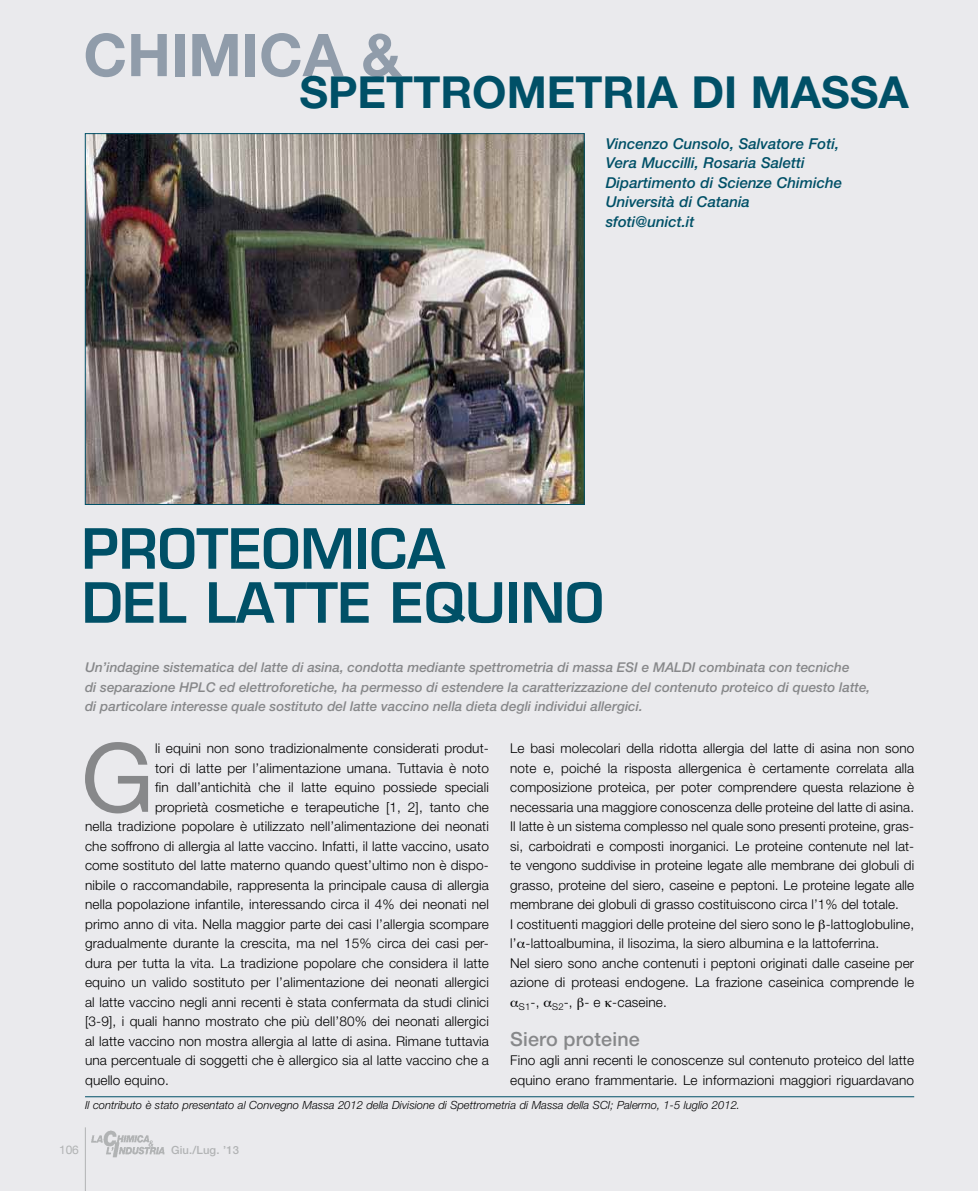
<style>
.page{position:relative;width:978px;height:1191px;background:#eaeaed}
.page>*{position:absolute;margin:0;border:0;box-sizing:border-box;transform-origin:0 0}
.t1{font:95.4px "Helvetica Neue LT Std";color:#87888a}
.t2{font:700 58.95px "Helvetica Neue LT Std";color:#909caa}
.t3{font:600 54px/54px "Eurostile LT Std";color:#005067}
.t4{font:700 44.25px "Helvetica Neue LT Std";color:#005067}
.t5{font:500 19.5px "Helvetica Neue LT Std";letter-spacing:.01em;color:#87888a}
.t6{font:italic 500 15px/19.5px "Helvetica Neue LT Std";color:#005067}
.t7{font:300 13.5px/19.5px "Helvetica Neue LT Std";letter-spacing:.01em;color:#000}
.t8{font:italic 500 13.5px/19.5px "Helvetica Neue LT Std";color:#87888a}
.t9{font:12px "Helvetica Neue";color:#b1b3b4}
.t10{font:italic 300 11.25px "Helvetica Neue LT Std";color:#000}
.t11{font:500 11.25px "Helvetica Neue LT Std";letter-spacing:.01em;color:#b1b3b4}
</style>
<div class="page">
<hr style="left:85px;top:1127px;width:1px;height:64px;background:#b1b3b4">
<img style="left:91px;top:1130px;width:74px;height:28px">
<img style="left:87px;top:135px;width:495px;height:368px">
<hr style="left:85px;top:1096px;width:829px;height:1px;background:#005067">
<h2 class="t2" style="left:83px;top:19px;width:320px">CHIMICA &amp;</h2>
<h3 class="t4" style="left:299px;top:64px;width:611px">SPETTROMETRIA DI MASSA</h3>
<p class="t6" style="left:606px;top:133px;width:238px">Vincenzo Cunsolo, Salvatore Foti,<br>Vera Muccilli, Rosaria Saletti<br>Dipartimento di Scienze Chimiche<br>Università di Catania sfoti@unict.it</p>
<h3 class="t3" style="left:82px;top:521px;width:523px">PROTEOMICA<br>DEL LATTE EQUINO</h3>
<p class="t8" style="left:85px;top:657px;width:787px">Un’indagine sistematica del latte di asina, condotta mediante spettrometria di massa ESI e MALDI combinata con tecniche<br>di separazione HPLC ed elettroforetiche, ha permesso di estendere la caratterizzazione del contenuto proteico di questo latte, di particolare interesse quale sostituto del latte vaccino nella dieta degli individui allergici.</p>
<h1 class="t1" style="left:81px;top:721px;width:75px">G</h1>
<p class="t7" style="left:155px;top:738px;width:335px">li equini non sono tradizionalmente considerati produt-</p>
<p class="t7" style="left:155px;top:758px;width:335px">tori di latte per l’alimentazione umana. Tuttavia è noto</p>
<p class="t7" style="left:155px;top:777px;width:335px">fin dall’antichità che il latte equino possiede speciali</p>
<p class="t7" style="left:155px;top:797px;width:335px">proprietà cosmetiche e terapeutiche [1, 2], tanto che</p>
<p class="t7" style="left:85px;top:816px;width:405px">nella tradizione popolare è utilizzato nell’alimentazione dei neonati</p>
<p class="t7" style="left:85px;top:836px;width:405px">che soffrono di allergia al latte vaccino. Infatti, il latte vaccino, usato</p>
<p class="t7" style="left:85px;top:855px;width:405px">come sostituto del latte materno quando quest’ultimo non è dispo-</p>
<p class="t7" style="left:85px;top:875px;width:405px">nibile o raccomandabile, rappresenta la principale causa di allergia</p>
<p class="t7" style="left:85px;top:894px;width:405px">nella popolazione infantile, interessando circa il 4% dei neonati nel</p>
<p class="t7" style="left:85px;top:914px;width:405px">primo anno di vita. Nella maggior parte dei casi l’allergia scompare</p>
<p class="t7" style="left:85px;top:933px;width:405px">gradualmente durante la crescita, ma nel 15% circa dei casi per-</p>
<p class="t7" style="left:85px;top:953px;width:405px">dura per tutta la vita. La tradizione popolare che considera il latte</p>
<p class="t7" style="left:85px;top:972px;width:405px">equino un valido sostituto per l’alimentazione dei neonati allergici</p>
<p class="t7" style="left:85px;top:992px;width:406px">al latte vaccino negli anni recenti è stata confermata da studi clinici</p>
<p class="t7" style="left:85px;top:1011px;width:405px">[3-9], i quali hanno mostrato che più dell’80% dei neonati allergici</p>
<p class="t7" style="left:85px;top:1031px;width:405px">al latte vaccino non mostra allergia al latte di asina. Rimane tuttavia</p>
<p class="t7" style="left:85px;top:1050px;width:405px">una percentuale di soggetti che è allergico sia al latte vaccino che a</p>
<p class="t7" style="left:85px;top:1070px;width:85px">quello equino.</p>
<p class="t7" style="left:510px;top:738px;width:405px">Le basi molecolari della ridotta allergia del latte di asina non sono</p>
<p class="t7" style="left:510px;top:758px;width:405px">note e, poiché la risposta allergenica è certamente correlata alla</p>
<p class="t7" style="left:510px;top:777px;width:405px">composizione proteica, per poter comprendere questa relazione è</p>
<p class="t7" style="left:510px;top:797px;width:405px">necessaria una maggiore conoscenza delle proteine del latte di asina.</p>
<p class="t7" style="left:510px;top:816px;width:405px">Il latte è un sistema complesso nel quale sono presenti proteine, gras-</p>
<p class="t7" style="left:510px;top:836px;width:405px">si, carboidrati e composti inorganici. Le proteine contenute nel lat-</p>
<p class="t7" style="left:510px;top:855px;width:405px">te vengono suddivise in proteine legate alle membrane dei globuli di</p>
<p class="t7" style="left:510px;top:875px;width:405px">grasso, proteine del siero, caseine e peptoni. Le proteine legate alle</p>
<p class="t7" style="left:510px;top:894px;width:390px">membrane dei globuli di grasso costituiscono circa l’1% del totale.</p>
<p class="t7" style="left:510px;top:914px;width:405px">I costituenti maggiori delle proteine del siero sono le -lattoglobuline,</p>
<p class="t7" style="left:510px;top:933px;width:371px">l’ -lattoalbumina, il lisozima, la siero albumina e la lattoferrina.</p>
<p class="t7" style="left:510px;top:953px;width:405px">Nel siero sono anche contenuti i peptoni originati dalle caseine per</p>
<p class="t7" style="left:510px;top:972px;width:405px">azione di proteasi endogene. La frazione caseinica comprende le</p>
<p class="t7" style="left:519px;top:992px;width:149px"><sub>S1</sub>-, <sub>S2</sub>-, - e -caseine.</p>
<h3 class="t5" style="left:510px;top:1027px;width:131px">Siero proteine</h3>
<p class="t7" style="left:510px;top:1050px;width:405px">Fino agli anni recenti le conoscenze sul contenuto proteico del latte equino erano frammentarie. Le informazioni maggiori riguardavano</p>
<p class="t10" style="left:85px;top:1098px;width:657px">Il contributo è stato presentato al Convegno Massa 2012 della Divisione di Spettrometria di Massa della SCI; Palermo, 1-5 luglio 2012.</p>
<p class="t9" style="left:59px;top:1142px;width:21px">106</p>
<p class="t11" style="left:171px;top:1143px;width:69px">Giu./Lug. ’13</p>
</div>
